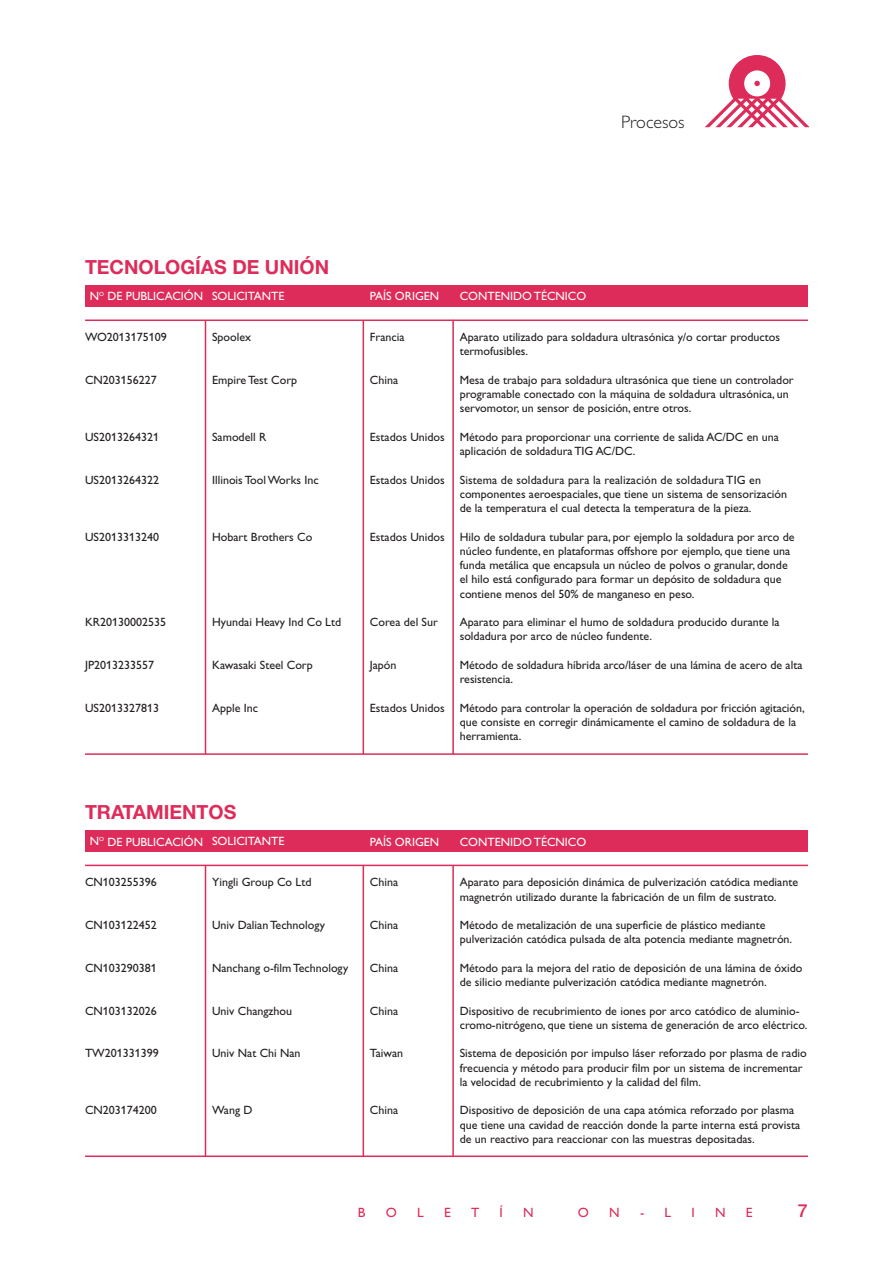
<style>
.page{position:relative;width:893px;height:1263px;background:#fff}
.page>*{position:absolute;margin:0;border:0;box-sizing:border-box;transform-origin:0 0}
.t1{font:700 19.5px "Helvetica Neue";color:#de2c5a}
.t2{font:300 18px "Gill Alt One";color:#231f20}
.t3{font:500 18px "Helvetica Neue";color:#de2c5a}
.t4{font:13.5px "Gill Alt One";color:#de2c5a}
.t5{font:12px/14.2px "Gill Alt One";color:#231f20}
.t6{font:12px "Gill Alt One";color:#fff}
</style>
<div class="page">
<svg style="left:705px;top:55px;width:105px;height:72px"></svg>
<div style="left:85px;top:831px;width:723px;height:21px;background:#de2c5a"></div>
<hr style="left:363px;top:865px;width:1px;height:291px;background:#de2c5a">
<hr style="left:452px;top:865px;width:2px;height:291px;background:#de2c5a">
<hr style="left:205px;top:865px;width:1px;height:291px;background:#de2c5a">
<hr style="left:85px;top:865px;width:723px;height:1px;background:#de2c5a">
<div style="left:85px;top:285px;width:723px;height:22px;background:#de2c5a"></div>
<hr style="left:363px;top:320px;width:1px;height:434px;background:#de2c5a">
<hr style="left:452px;top:320px;width:2px;height:434px;background:#de2c5a">
<hr style="left:205px;top:320px;width:1px;height:434px;background:#de2c5a">
<hr style="left:85px;top:753px;width:723px;height:2px;background:#de2c5a">
<hr style="left:85px;top:319px;width:723px;height:2px;background:#de2c5a">
<hr style="left:85px;top:1155px;width:723px;height:2px;background:#de2c5a">
<h2 class="t2" style="left:621px;top:115px;width:65px">Procesos</h2>
<h1 class="t1" style="left:85px;top:255px;width:246px">TECNOLOGÍAS DE UNIÓN</h1>
<p class="t6" style="left:90px;top:292px;width:115px">N<sup>O</sup> DE PUBLICACIÓN</p>
<p class="t6" style="left:212px;top:292px;width:74px">SOLICITANTE</p>
<p class="t6" style="left:370px;top:292px;width:71px">PAÍS ORIGEN</p>
<p class="t6" style="left:460px;top:292px;width:128px">CONTENIDO TÉCNICO</p>
<p class="t5" style="left:85px;top:331px;width:83px">WO2013175109</p>
<p class="t5" style="left:85px;top:374px;width:73px">CN203156227</p>
<p class="t5" style="left:85px;top:431px;width:75px">US2013264321</p>
<p class="t5" style="left:85px;top:474px;width:75px">US2013264322</p>
<p class="t5" style="left:85px;top:531px;width:75px">US2013313240</p>
<p class="t5" style="left:85px;top:616px;width:83px">KR20130002535</p>
<p class="t5" style="left:85px;top:659px;width:71px">JP2013233557</p>
<p class="t5" style="left:85px;top:702px;width:75px">US2013327813</p>
<p class="t5" style="left:212px;top:331px;width:41px">Spoolex</p>
<p class="t5" style="left:212px;top:374px;width:86px">Empire Test Corp</p>
<p class="t5" style="left:212px;top:431px;width:56px">Samodell R</p>
<p class="t5" style="left:212px;top:474px;width:108px">Illinois Tool Works Inc</p>
<p class="t5" style="left:212px;top:531px;width:102px">Hobart Brothers Co</p>
<p class="t5" style="left:212px;top:616px;width:131px">Hyundai Heavy Ind Co Ltd</p>
<p class="t5" style="left:212px;top:659px;width:102px">Kawasaki Steel Corp</p>
<p class="t5" style="left:212px;top:702px;width:47px">Apple Inc</p>
<h1 class="t1" style="left:85px;top:800px;width:153px">TRATAMIENTOS</h1>
<p class="t5" style="left:370px;top:331px;width:36px">Francia</p>
<p class="t5" style="left:370px;top:374px;width:30px">China</p>
<p class="t5" style="left:370px;top:431px;width:76px">Estados Unidos</p>
<p class="t5" style="left:370px;top:474px;width:76px">Estados Unidos</p>
<p class="t5" style="left:370px;top:531px;width:76px">Estados Unidos</p>
<p class="t5" style="left:370px;top:616px;width:69px">Corea del Sur</p>
<p class="t5" style="left:370px;top:659px;width:28px">Japón</p>
<p class="t5" style="left:370px;top:702px;width:76px">Estados Unidos</p>
<p class="t5" style="left:460px;top:331px;width:322px">Aparato utilizado para soldadura ultrasónica y/o cortar productos termofusibles.</p>
<p class="t5" style="left:460px;top:374px;width:335px">Mesa de trabajo para soldadura ultrasónica que tiene un controlador programable conectado con la máquina de soldadura ultrasónica, un servomotor, un sensor de posición, entre otros.</p>
<p class="t5" style="left:460px;top:431px;width:321px">Método para proporcionar una corriente de salida AC/DC en una aplicación de soldadura TIG AC/DC.</p>
<p class="t5" style="left:460px;top:474px;width:329px">Sistema de soldadura para la realización de soldadura TIG en componentes aeroespaciales, que tiene un sistema de sensorización de la temperatura el cual detecta la temperatura de la pieza.</p>
<p class="t5" style="left:460px;top:531px;width:336px">Hilo de soldadura tubular para, por ejemplo la soldadura por arco de núcleo fundente, en plataformas offshore por ejemplo, que tiene una funda metálica que encapsula un núcleo de polvos o granular, donde el hilo está configurado para formar un depósito de soldadura que contiene menos del 50% de manganeso en peso.</p>
<p class="t5" style="left:460px;top:616px;width:321px">Aparato para eliminar el humo de soldadura producido durante la soldadura por arco de núcleo fundente.</p>
<p class="t5" style="left:460px;top:659px;width:344px">Método de soldadura híbrida arco/láser de una lámina de acero de alta resistencia.</p>
<p class="t5" style="left:460px;top:702px;width:346px">Método para controlar la operación de soldadura por fricción agitación, que consiste en corregir dinámicamente el camino de soldadura de la herramienta.</p>
<p class="t6" style="left:90px;top:837px;width:115px">N<sup>O</sup> DE PUBLICACIÓN</p>
<p class="t6" style="left:212px;top:837px;width:74px">SOLICITANTE</p>
<p class="t6" style="left:370px;top:837px;width:71px">PAÍS ORIGEN</p>
<p class="t6" style="left:460px;top:837px;width:128px">CONTENIDO TÉCNICO</p>
<p class="t5" style="left:85px;top:876px;width:73px">CN103255396</p>
<p class="t5" style="left:85px;top:919px;width:73px">CN103122452</p>
<p class="t5" style="left:85px;top:962px;width:73px">CN103290381</p>
<p class="t5" style="left:85px;top:1004px;width:73px">CN103132026</p>
<p class="t5" style="left:85px;top:1047px;width:75px">TW201331399</p>
<p class="t5" style="left:85px;top:1104px;width:73px">CN203174200</p>
<p class="t5" style="left:212px;top:876px;width:101px">Yingli Group Co Ltd</p>
<p class="t5" style="left:212px;top:919px;width:115px">Univ Dalian Technology</p>
<p class="t5" style="left:212px;top:962px;width:138px">Nanchang o-film Technology</p>
<p class="t5" style="left:212px;top:1004px;width:82px">Univ Changzhou</p>
<p class="t5" style="left:212px;top:1047px;width:90px">Univ Nat Chi Nan</p>
<p class="t5" style="left:212px;top:1104px;width:42px">Wang D</p>
<p class="t5" style="left:370px;top:876px;width:30px">China</p>
<p class="t5" style="left:370px;top:919px;width:30px">China</p>
<p class="t5" style="left:370px;top:962px;width:30px">China</p>
<p class="t5" style="left:370px;top:1004px;width:30px">China</p>
<p class="t5" style="left:370px;top:1047px;width:35px">Taiwan</p>
<p class="t5" style="left:370px;top:1104px;width:30px">China</p>
<p class="t5" style="left:460px;top:876px;width:340px">Aparato para deposición dinámica de pulverización catódica mediante magnetrón utilizado durante la fabricación de un film de sustrato.</p>
<p class="t5" style="left:460px;top:919px;width:334px">Método de metalización de una superficie de plástico mediante pulverización catódica pulsada de alta potencia mediante magnetrón.</p>
<p class="t5" style="left:460px;top:962px;width:344px">Método para la mejora del ratio de deposición de una lámina de óxido de silicio mediante pulverización catódica mediante magnetrón.</p>
<p class="t5" style="left:460px;top:1004px;width:349px">Dispositivo de recubrimiento de iones por arco catódico de aluminio&shy;cromo-nitrógeno, que tiene un sistema de generación de arco eléctrico.</p>
<p class="t5" style="left:460px;top:1047px;width:348px">Sistema de deposición por impulso láser reforzado por plasma de radio frecuencia y método para producir film por un sistema de incrementar la velocidad de recubrimiento y la calidad del film.</p>
<p class="t5" style="left:460px;top:1104px;width:342px">Dispositivo de deposición de una capa atómica reforzado por plasma que tiene una cavidad de reacción donde la parte interna está provista de un reactivo para reaccionar con las muestras depositadas.</p>
<p class="t4" style="left:358px;top:1207px;width:9px">B</p>
<p class="t4" style="left:386px;top:1207px;width:13px">O</p>
<p class="t4" style="left:417px;top:1207px;width:8px">L</p>
<p class="t4" style="left:444px;top:1207px;width:8px">E</p>
<p class="t4" style="left:471px;top:1207px;width:10px">T</p>
<p class="t4" style="left:499px;top:1207px;width:5px">Í</p>
<p class="t4" style="left:523px;top:1207px;width:12px">N</p>
<p class="t4" style="left:578px;top:1207px;width:13px">O</p>
<p class="t4" style="left:609px;top:1207px;width:12px">N</p>
<p class="t4" style="left:640px;top:1207px;width:33px">- L</p>
<p class="t4" style="left:691px;top:1207px;width:5px">I</p>
<p class="t4" style="left:715px;top:1207px;width:12px">N</p>
<p class="t4" style="left:746px;top:1207px;width:8px">E</p>
<h2 class="t3" style="left:798px;top:1204px;width:12px">7</h2>
</div>
